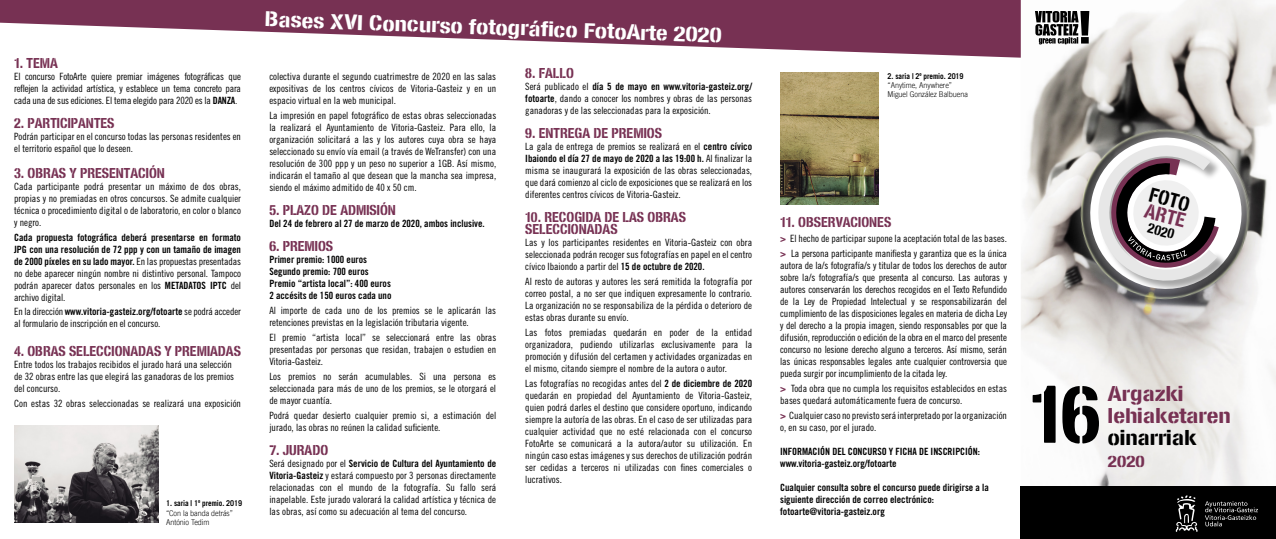
<style>
.page{position:relative;width:1276px;height:539px;background:#fff}
.page>*{position:absolute;margin:0;border:0;box-sizing:border-box;transform-origin:0 0}
.t1{font:700 80px "VSV By Pass Stencil";color:#000}
.t2{font:700 20.9px "VSV By Pass Stencil";color:#fff;scale:1.2 1}
.t3{font:700 20.9px "VSV By Pass Stencil";color:#773153;scale:1.2 1}
.t4{font:700 20.9px "VSV By Pass Stencil";color:#000;scale:1.2 1}
.t5{font:700 20px "VSV By Pass Stencil";color:#000}
.t6{font:700 20px "VSV By Pass Stencil";color:#773153}
.t7{font:700 16px "VSV By Pass Stencil";color:#773153;scale:1.2 1}
.t8{font:700 14px/12px "VSV By Pass Stencil";color:#773153}
.t9{font:700 13.8px "VSV By Pass Stencil";color:#000}
.t10{font:10px/12px "Trade Gothic Cond Eighteen";color:#000;text-align:justify}
.t11{font:10px/12px "Trade Gothic Bold Cond Twenty";color:#000;text-align:justify}
.t12{font:300 8px/9.2px "Trade Gothic LT";letter-spacing:-.005em;color:#000;scale:.9 1}
.t13{font:700 8px "Trade Gothic";letter-spacing:-.005em;color:#000;scale:.9 1}
.s1{font-family:"Trade Gothic Bold Cond Twenty"}
.s2{font-family:"Trade Gothic Cond Eighteen"}
.s3{font-family:"VSV By Pass Stencil";font-weight:700;color:#773153}
</style>
<div class="page">
<img style="left:1020px;top:0;width:256px;height:486px">
<svg style="left:0;top:0;width:1020px;height:58px;fill:#773153"></svg>
<svg style="left:1035px;top:11px;width:54px;height:33px"></svg>
<div style="left:1020px;top:486px;width:256px;height:53px;background:#000"></div>
<svg style="left:1205px;top:501px;width:53px;height:25px"></svg>
<svg style="left:1175px;top:495px;width:22px;height:36px"></svg>
<img style="left:14px;top:425px;width:145px;height:97px">
<img style="left:780px;top:73px;width:99px;height:131px">
<svg style="left:1040px;top:87px;width:236px;height:252px"></svg>
<svg style="left:1082px;top:129px;width:167px;height:168px;background:#aeacaa"></svg>
<svg style="left:1083px;top:130px;width:147px;height:163px"></svg>
<p class="t8" style="left:14px;top:56px;width:45px">1. TEMA</p>
<p class="t10" style="left:14px;top:70px;width:228px">El concurso FotoArte quiere premiar imágenes fotográficas que reflejen la actividad artística, y establece un tema concreto para cada una de sus ediciones. El tema elegido para 2020 es la <span class="s1">DANZA</span>.</p>
<p class="t8" style="left:14px;top:116px;width:102px">2. PARTICIPANTES</p>
<p class="t10" style="left:14px;top:130px;width:228px">Podrán participar en el concurso todas las personas residentes en el territorio español que lo deseen.</p>
<p class="t8" style="left:14px;top:166px;width:152px">3. OBRAS Y PRESENTACIÓN</p>
<p class="t10" style="left:14px;top:180px;width:228px">Cada participante podrá presentar un máximo de dos obras, propias y no premiadas en otros concursos. Se admite cualquier técnica o procedimiento digital o de laboratorio, en color o blanco y negro.</p>
<p class="t11" style="left:14px;top:231px;width:228px">Cada propuesta fotográfica deberá presentarse en formato JPG con una resolución de 72 ppp y con un tamaño de imagen de 2000 píxeles en su lado mayor. <span class="s2">En las propuestas presentadas no debe aparecer ningún nombre ni distintivo personal. Tampoco podrán aparecer datos personales en los</span> METADATOS IPTC <span class="s2">del archivo digital.</span></p>
<p class="t10" style="left:14px;top:305px;width:228px">En la dirección <span class="s1">www.vitoria-gasteiz.org/fotoarte</span> se podrá acceder al formulario de inscripción en el concurso.</p>
<p class="t8" style="left:14px;top:344px;width:228px">4. OBRAS SELECCIONADAS Y PREMIADAS</p>
<p class="t10" style="left:14px;top:358px;width:221px;text-align:left">Entre todos los trabajos recibidos el jurado hará una selección de 32 obras entre las que elegirá las ganadoras de los premios del concurso.</p>
<p class="t10" style="left:14px;top:397px;width:228px">Con estas 32 obras seleccionadas se realizará una exposición</p>
<p class="t13" style="left:166px;top:498px;width:86px">1. saria | 1º premio. 2019</p>
<p class="t12" style="left:166px;top:508px;width:76px">“Con la banda detrás”</p>
<p class="t12" style="left:166px;top:517px;width:50px">António Tedim</p>
<p class="t2" style="left:265px;top:6px;width:382px;rotate:2deg">Bases XVI Concurso fotográfi co FotoArte 2020</p>
<p class="t10" style="left:269px;top:71px;width:228px">colectiva durante el segundo cuatrimestre de 2020 en las salas expositivas de los centros cívicos de Vitoria-Gasteiz y en un espacio virtual en la web municipal.</p>
<p class="t10" style="left:269px;top:110px;width:228px">La impresión en papel fotográfico de estas obras seleccionadas la realizará el Ayuntamiento de Vitoria-Gasteiz. Para ello, la organización solicitará a las y los autores cuya obra se haya seleccionado su envío vía email (a través de WeTransfer) con una resolución de 300 ppp y un peso no superior a 1GB. Así mismo, indicarán el tamaño al que desean que la mancha sea impresa, siendo el máximo admitido de 40 x 50 cm.</p>
<p class="t8" style="left:269px;top:204px;width:128px">5. PLAZO DE ADMISIÓN</p>
<p class="t11" style="left:269px;top:218px;width:217px">Del 24 de febrero al 27 de marzo de 2020, ambos inclusive.</p>
<p class="t8" style="left:269px;top:240px;width:65px">6. PREMIOS</p>
<p class="t11" style="left:269px;top:254px;width:99px">Primer premio: 1000 euros</p>
<p class="t11" style="left:269px;top:266px;width:101px">Segundo premio: 700 euros</p>
<p class="t11" style="left:269px;top:278px;width:123px">Premio “artista local”: 400 euros</p>
<p class="t11" style="left:269px;top:290px;width:124px">2 accésits de 150 euros cada uno</p>
<p class="t10" style="left:269px;top:304px;width:228px">Al importe de cada uno de los premios se le aplicarán las retenciones previstas en la legislación tributaria vigente.</p>
<p class="t10" style="left:269px;top:331px;width:228px">El premio “artista local” se seleccionará entre las obras presentadas por personas que residan, trabajen o estudien en Vitoria-Gasteiz.</p>
<p class="t10" style="left:269px;top:370px;width:228px">Los premios no serán acumulables. Si una persona es seleccionada para más de uno de los premios, se le otorgará el de mayor cuantía.</p>
<p class="t10" style="left:269px;top:409px;width:228px">Podrá quedar desierto cualquier premio si, a estimación del jurado, las obras no reúnen la calidad suficiente.</p>
<p class="t8" style="left:269px;top:443px;width:60px">7. JURADO</p>
<p class="t10" style="left:269px;top:457px;width:228px">Será designado por el <span class="s1">Servicio de Cultura del Ayuntamiento de Vitoria-Gasteiz</span> y estará compuesto por 3 personas directamente relacionadas con el mundo de la fotografía. Su fallo será inapelable. Este jurado valorará la calidad artística y técnica de las obras, así como su adecuación al tema del concurso.</p>
<p class="t8" style="left:525px;top:66px;width:50px">8. FALLO</p>
<p class="t10" style="left:525px;top:80px;width:228px">Será publicado el <span class="s1">día 5 de mayo en www.vitoria-gasteiz.org/ fotoarte</span>, dando a conocer los nombres y obras de las personas ganadoras y de las seleccionadas para la exposición.</p>
<p class="t8" style="left:525px;top:126px;width:138px">9. ENTREGA DE PREMIOS</p>
<p class="t10" style="left:525px;top:140px;width:228px">La gala de entrega de premios se realizará en el <span class="s1">centro cívico Ibaiondo el día 27 de mayo de 2020 a las 19:00 h.</span> Al finalizar la misma se inaugurará la exposición de las obras seleccionadas, que dará comienzo al ciclo de exposiciones que se realizará en los diferentes centros cívicos de Vitoria-Gasteiz.</p>
<p class="t8" style="left:525px;top:210px;width:162px">10. RECOGIDA DE LAS OBRAS<br>SELECCIONADAS</p>
<p class="t10" style="left:525px;top:236px;width:228px">Las y los participantes residentes en Vitoria-Gasteiz con obra seleccionada podrán recoger sus fotografías en papel en el centro cívico Ibaiondo a partir del <span class="s1">15 de octubre de 2020.</span></p>
<p class="t10" style="left:525px;top:275px;width:228px">Al resto de autoras y autores les será remitida la fotografía por correo postal, a no ser que indiquen expresamente lo contrario.<br>La organización no se responsabiliza de la pérdida o deterioro de estas obras durante su envío.</p>
<p class="t10" style="left:525px;top:326px;width:228px">Las fotos premiadas quedarán en poder de la entidad organizadora, pudiendo utilizarlas exclusivamente para la promoción y difusión del certamen y actividades organizadas en el mismo, citando siempre el nombre de la autora o autor.</p>
<p class="t10" style="left:525px;top:377px;width:228px">Las fotografías no recogidas antes del <span class="s1">2 de diciembre de 2020 </span>quedarán en propiedad del Ayuntamiento de Vitoria-Gasteiz, quien podrá darles el destino que considere oportuno, indicando siempre la autoría de las obras. En el caso de ser utilizadas para cualquier actividad que no esté relacionada con el concurso FotoArte se comunicará a la autora/autor su utilización. En ningún caso estas imágenes y sus derechos de utilización podrán ser cedidas a terceros ni utilizadas con fines comerciales o lucrativos.</p>
<p class="t13" style="left:887px;top:71px;width:86px">2. saria | 2º premio. 2019</p>
<p class="t12" style="left:887px;top:80px;width:91px">“Anytime, Anywhere”<br>Miguel González Balbuena</p>
<p class="t8" style="left:780px;top:216px;width:113px">11. OBSERVACIONES</p>
<p class="t10" style="left:780px;top:232px;width:228px"><span class="s3">&gt;</span> El hecho de participar supone la aceptación total de las bases.</p>
<p class="t10" style="left:780px;top:247px;width:228px"><span class="s3">&gt;</span> La persona participante manifiesta y garantiza que es la única autora de la/s fotografía/s y titular de todos los derechos de autor sobre la/s fotografía/s que presenta al concurso. Las autoras y autores conservarán los derechos recogidos en el Texto Refundido de la Ley de Propiedad Intelectual y se responsabilizarán del cumplimiento de las disposiciones legales en materia de dicha Ley y del derecho a la propia imagen, siendo responsables por que la difusión, reproducción o edición de la obra en el marco del presente concurso no lesione derecho alguno a terceros. Así mismo, serán las únicas responsables legales ante cualquier controversia que pueda surgir por incumplimiento de la citada ley.</p>
<p class="t10" style="left:780px;top:382px;width:228px"><span class="s3">&gt;</span> Toda obra que no cumpla los requisitos establecidos en estas bases quedará automáticamente fuera de concurso.</p>
<p class="t10" style="left:780px;top:409px;width:228px"><span class="s3">&gt;</span> Cualquier caso no previsto será interpretado por la organización o, en su caso, por el jurado.</p>
<p class="t11" style="left:780px;top:445px;width:201px">INFORMACIÓN DEL CONCURSO Y FICHA DE INSCRIPCIÓN:</p>
<p class="t11" style="left:780px;top:457px;width:118px">www.vitoria-gasteiz.org/fotoarte</p>
<p class="t11" style="left:780px;top:481px;width:210px;text-align:left">Cualquier consulta sobre el concurso puede dirigirse a la siguiente dirección de correo electrónico: fotoarte@vitoria-gasteiz.org</p>
<p class="t5" style="left:1153px;top:182px;width:43px;rotate:15deg">FOTO</p>
<p class="t6" style="left:1148px;top:198px;width:43px;rotate:15deg">ARTE</p>
<p class="t9" style="left:1150px;top:219px;width:28px;rotate:15deg">2020</p>
<p class="t1" style="left:1029px;top:365px;width:72px">16</p>
<p class="t3" style="left:1108px;top:380px;width:65px">Argazki</p>
<p class="t3" style="left:1108px;top:403px;width:104px">lehiaketaren</p>
<p class="t4" style="left:1108px;top:425px;width:75px">oinarriak</p>
<p class="t7" style="left:1108px;top:451px;width:32px">2020</p>
</div>
